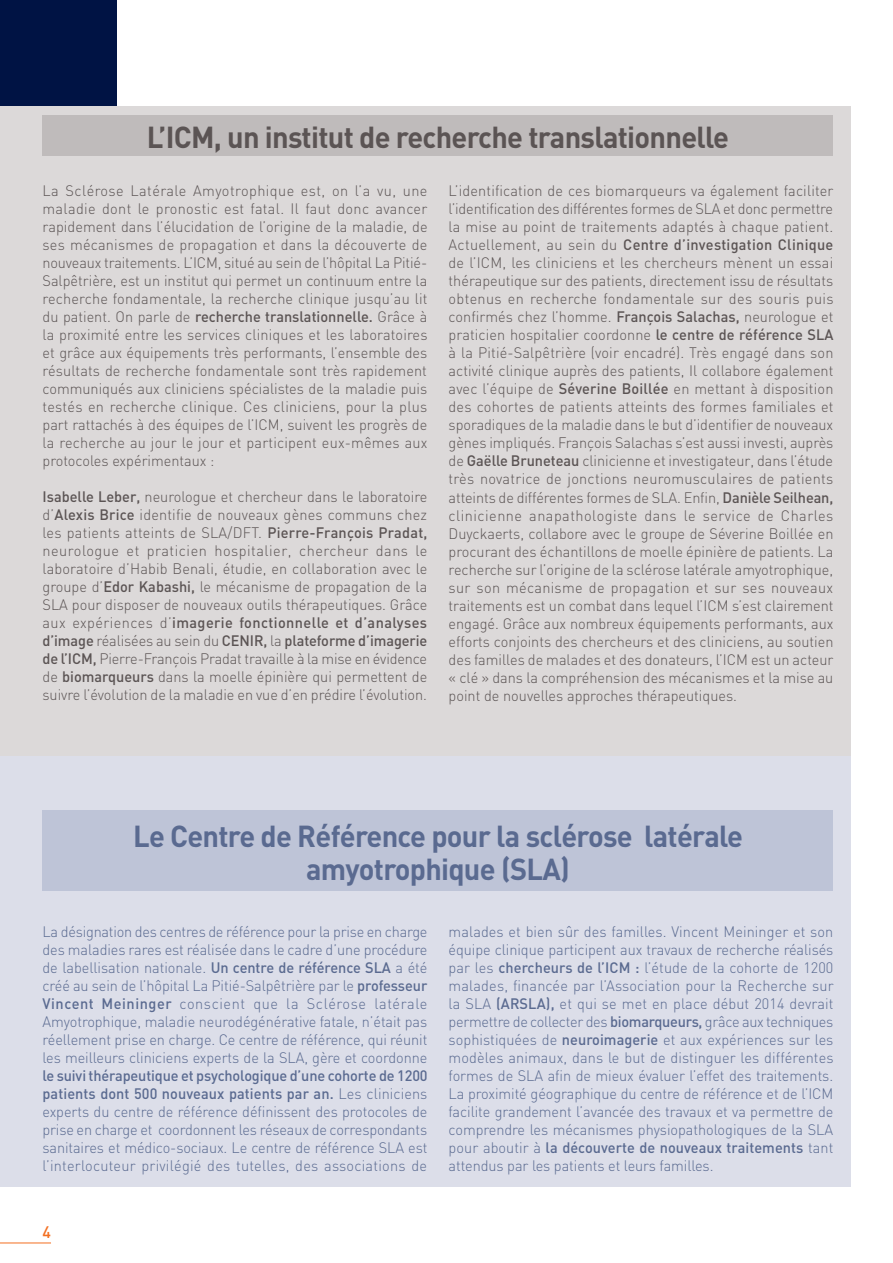
<style>
.page{position:relative;width:893px;height:1263px;background:#fff}
.page>*{position:absolute;margin:0;border:0;box-sizing:border-box;transform-origin:0 0}
.t1{font:700 30px/33px "DIN";letter-spacing:-.025em;color:#5a6a90;text-align:center}
.t2{font:700 30px "DIN";letter-spacing:-.025em;color:#5b5454}
.t3{font:500 16.5px "DIN";color:#f36f21}
.t4{font:300 15px/18px "DIN";color:#5b5454;text-align:justify}
.t5{font:300 15px/18px "DIN";letter-spacing:-.005em;color:#5a6a90;text-align:justify}
.s1{font-weight:500}
</style>
<div class="page">
<div style="left:0;top:0;width:117px;height:106px;background:#001344"></div>
<hr style="left:0;top:1242px;width:51px;height:1px;background:#f36f21">
<div style="left:0;top:106px;width:850px;height:664px;background:#dcd9d9"></div>
<div style="left:0;top:756px;width:850px;height:430px;background:#dcdee9"></div>
<div style="left:43px;top:115px;width:790px;height:41px;background:#bfbbbb"></div>
<div style="left:43px;top:811px;width:790px;height:80px;background:#bec4d7"></div>
<h1 class="t2" style="left:147px;top:117px;width:584px">L’ICM, un institut de recherche translationnelle</h1>
<p class="t4" style="left:43px;top:182px;width:387px">La Sclérose Latérale Amyotrophique est, on l’a vu, une maladie dont le pronostic est fatal. Il faut donc avancer rapidement dans l’élucidation de l’origine de la maladie, de ses mécanismes de propagation et dans la découverte de nouveaux traitements. L’ICM, situé au sein de l’hôpital La Pitié-Salpêtrière, est un institut qui permet un continuum entre la recherche fondamentale, la recherche clinique jusqu’au lit du patient. On parle de <span class="s1">recherche translationnelle.</span> Grâce à la proximité entre les services cliniques et les laboratoires et grâce aux équipements très performants, l’ensemble des résultats de recherche fondamentale sont très rapidement communiqués aux cliniciens spécialistes de la maladie puis testés en recherche clinique. Ces cliniciens, pour la plus part rattachés à des équipes de l’ICM, suivent les progrès de la recherche au jour le jour et participent eux-mêmes aux protocoles expérimentaux :</p>
<p class="t4" style="left:43px;top:487px;width:386px"><span class="s1">Isabelle Leber,</span> neurologue et chercheur dans le laboratoire d’<span class="s1">Alexis Brice</span> identifie de nouveaux gènes communs chez les patients atteints de SLA/DFT. <span class="s1">Pierre-François Pradat, </span>neurologue et praticien hospitalier, chercheur dans le laboratoire d’Habib Benali, étudie, en collaboration avec le groupe d’<span class="s1">Edor Kabashi,</span> le mécanisme de propagation de la SLA pour disposer de nouveaux outils thérapeutiques. Grâce aux expériences d’<span class="s1">imagerie fonctionnelle et d’analyses d’image</span> réalisées au sein du <span class="s1">CENIR,</span> la <span class="s1">plateforme d’imagerie de l’ICM,</span> Pierre-François Pradat travaille à la mise en évidence de <span class="s1">biomarqueurs</span> dans la moelle épinière qui permettent de suivre l’évolution de la maladie en vue d’en prédire l’évolution.</p>
<p class="t4" style="left:449px;top:182px;width:386px">L’identification de ces biomarqueurs va également faciliter l’identification des différentes formes de SLA et donc permettre la mise au point de traitements adaptés à chaque patient.<br>Actuellement, au sein du <span class="s1">Centre d’investigation Clinique </span>de l’ICM, les cliniciens et les chercheurs mènent un essai thérapeutique sur des patients, directement issu de résultats obtenus en recherche fondamentale sur des souris puis confirmés chez l’homme. <span class="s1">François Salachas,</span> neurologue et praticien hospitalier coordonne <span class="s1">le centre de référence SLA </span>à la Pitié-Salpêtrière (voir encadré). Très engagé dans son activité clinique auprès des patients, Il collabore également avec l’équipe de <span class="s1">Séverine Boillée</span> en mettant à disposition des cohortes de patients atteints des formes familiales et sporadiques de la maladie dans le but d’identifier de nouveaux gènes impliqués. François Salachas s’est aussi investi, auprès de <span class="s1">Gaëlle Bruneteau</span> clinicienne et investigateur, dans l’étude très novatrice de jonctions neuromusculaires de patients atteints de différentes formes de SLA. Enfin, <span class="s1">Danièle Seilhean, </span>clinicienne anapathologiste dans le service de Charles Duyckaerts, collabore avec le groupe de Séverine Boillée en procurant des échantillons de moelle épinière de patients. La recherche sur l’origine de la sclérose latérale amyotrophique, sur son mécanisme de propagation et sur ses nouveaux traitements est un combat dans lequel l’ICM s’est clairement engagé. Grâce aux nombreux équipements performants, aux efforts conjoints des chercheurs et des cliniciens, au soutien des familles de malades et des donateurs, l’ICM est un acteur « clé » dans la compréhension des mécanismes et la mise au point de nouvelles approches thérapeutiques.</p>
<h1 class="t1" style="left:133px;top:818px;width:611px">Le Centre de Référence pour la sclérose latérale amyotrophique (SLA)</h1>
<p class="t5" style="left:43px;top:922px;width:387px">La désignation des centres de référence pour la prise en charge des maladies rares est réalisée dans le cadre d’une procédure de labellisation nationale. <span class="s1">Un centre de référence SLA</span> a été créé au sein de l’hôpital La Pitié-Salpêtrière par le <span class="s1">professeur Vincent Meininger</span> conscient que la Sclérose latérale Amyotrophique, maladie neurodégénérative fatale, n’était pas réellement prise en charge. Ce centre de référence, qui réunit les meilleurs cliniciens experts de la SLA, gère et coordonne</p>
<p class="t5" style="left:43px;top:1066px;width:387px"><span class="s1">le suivi thérapeutique et psychologique d’une cohorte de 1200 patients dont 500 nouveaux patients par an.</span> Les cliniciens experts du centre de référence définissent des protocoles de prise en charge et coordonnent les réseaux de correspondants sanitaires et médico-sociaux. Le centre de référence SLA est l’interlocuteur privilégié des tutelles, des associations de</p>
<p class="t3" style="left:43px;top:1222px;width:10px">4</p>
<p class="t5" style="left:449px;top:922px;width:387px">malades et bien sûr des familles. Vincent Meininger et son équipe clinique participent aux travaux de recherche réalisés par les <span class="s1">chercheurs de l’ICM :</span> l’étude de la cohorte de 1200 malades, financée par l’Association pour la Recherche sur la SLA <span class="s1">(ARSLA),</span> et qui se met en place début 2014 devrait permettre de collecter des <span class="s1">biomarqueurs,</span> grâce aux techniques sophistiquées de <span class="s1">neuroimagerie</span> et aux expériences sur les modèles animaux, dans le but de distinguer les différentes formes de SLA afin de mieux évaluer l’effet des traitements.<br>La proximité géographique du centre de référence et de l’ICM facilite grandement l’avancée des travaux et va permettre de comprendre les mécanismes physiopathologiques de la SLA pour aboutir à <span class="s1">la découverte de nouveaux traitements</span> tant attendus par les patients et leurs familles.</p>
</div>
